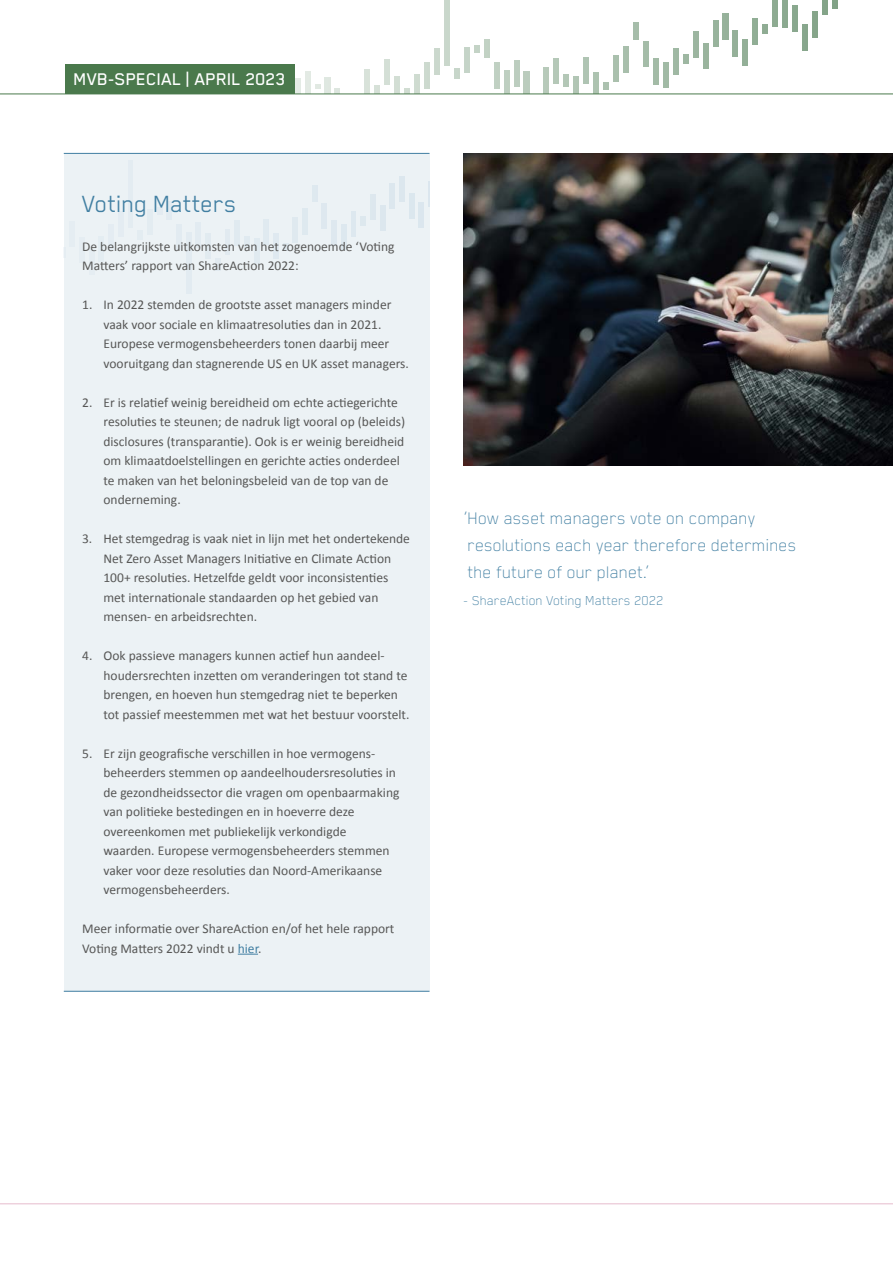
<style>
.page{position:relative;width:893px;height:1263px;background:#fff}
.page>*{position:absolute;margin:0;border:0;box-sizing:border-box;transform-origin:0 0}
.Kop{font:27px "Blender Pro";letter-spacing:-.01em;color:#417fa2}
.t1{font:100 19.5px/27px "Blender Pro";color:#417fa2}
.t2{font:500 19.5px "Blender Pro";color:#fff}
.Quote_-_naam{font:100 15px "Blender Pro";color:#417fa2}
.body{font:13.5px/19.5px "Calibri";color:#575756}
.s1{color:#417fa2}
</style>
<div class="page">
<hr style="left:0;top:1203px;width:893px;height:1px;background:#e6bbcd">
<div style="left:295px;top:79px;width:5px;height:15px;background:#e4ebe5"></div>
<div style="left:305px;top:72px;width:5px;height:22px;background:#e3eae4"></div>
<svg style="left:315px;top:85px;width:5px;height:4px"></svg>
<div style="left:325px;top:77px;width:5px;height:17px;background:#dfe8e1"></div>
<svg style="left:335px;top:88px;width:5px;height:6px"></svg>
<div style="left:365px;top:70px;width:5px;height:24px;background:#d8e2d9"></div>
<svg style="left:375px;top:86px;width:5px;height:8px"></svg>
<div style="left:385px;top:59px;width:5px;height:26px;background:#d4dfd6"></div>
<div style="left:395px;top:76px;width:5px;height:18px;background:#d2ded4"></div>
<svg style="left:405px;top:88px;width:5px;height:6px"></svg>
<div style="left:414px;top:74px;width:6px;height:20px;background:#cfdbd0"></div>
<div style="left:424px;top:63px;width:5px;height:26px;background:#cddacf"></div>
<div style="left:434px;top:49px;width:5px;height:26px;background:#cbd8cd"></div>
<div style="left:444px;top:0;width:5px;height:66px;background:#c9d7cb"></div>
<svg style="left:454px;top:68px;width:5px;height:10px"></svg>
<div style="left:464px;top:47px;width:5px;height:26px;background:#c5d4c8"></div>
<svg style="left:474px;top:46px;width:5px;height:6px"></svg>
<div style="left:484px;top:39px;width:5px;height:19px;background:#c2d2c4"></div>
<div style="left:494px;top:63px;width:5px;height:26px;background:#c0d0c2"></div>
<div style="left:504px;top:71px;width:5px;height:23px;background:#becfc1"></div>
<div style="left:514px;top:60px;width:5px;height:26px;background:#bccdbf"></div>
<div style="left:524px;top:72px;width:5px;height:22px;background:#baccbd"></div>
<div style="left:544px;top:68px;width:5px;height:26px;background:#b7c9b9"></div>
<div style="left:554px;top:58px;width:5px;height:26px;background:#b5c8b8"></div>
<svg style="left:564px;top:75px;width:5px;height:11px"></svg>
<div style="left:574px;top:76px;width:5px;height:18px;background:#b1c5b4"></div>
<div style="left:584px;top:57px;width:5px;height:26px;background:#afc4b3"></div>
<div style="left:594px;top:72px;width:5px;height:22px;background:#adc3b0"></div>
<svg style="left:604px;top:82px;width:5px;height:7px"></svg>
<div style="left:613px;top:55px;width:6px;height:26px;background:#aac0ad"></div>
<div style="left:623px;top:47px;width:5px;height:25px;background:#a8bfac"></div>
<div style="left:633px;top:22px;width:5px;height:17px;background:#a6bdaa"></div>
<div style="left:643px;top:41px;width:5px;height:26px;background:#a4bca8"></div>
<div style="left:653px;top:59px;width:5px;height:25px;background:#a3bba7"></div>
<div style="left:663px;top:62px;width:5px;height:26px;background:#a1baa5"></div>
<div style="left:673px;top:49px;width:5px;height:26px;background:#a0b9a4"></div>
<svg style="left:683px;top:54px;width:5px;height:10px"></svg>
<div style="left:693px;top:32px;width:5px;height:26px;background:#9cb5a0"></div>
<div style="left:703px;top:43px;width:5px;height:26px;background:#9ab49e"></div>
<div style="left:713px;top:20px;width:5px;height:26px;background:#98b39c"></div>
<div style="left:723px;top:13px;width:5px;height:26px;background:#96b19a"></div>
<div style="left:733px;top:31px;width:5px;height:26px;background:#95b099"></div>
<div style="left:743px;top:40px;width:5px;height:25px;background:#93af97"></div>
<div style="left:753px;top:19px;width:5px;height:25px;background:#91ae95"></div>
<svg style="left:763px;top:25px;width:5px;height:9px"></svg>
<div style="left:773px;top:1px;width:5px;height:26px;background:#8dab91"></div>
<div style="left:783px;top:0;width:5px;height:28px;background:#8ba990"></div>
<div style="left:793px;top:6px;width:5px;height:26px;background:#89a88e"></div>
<div style="left:802px;top:24px;width:6px;height:26px;background:#87a68c"></div>
<div style="left:812px;top:12px;width:5px;height:25px;background:#86a58a"></div>
<div style="left:822px;top:0;width:5px;height:15px;background:#84a489"></div>
<svg style="left:832px;top:0;width:5px;height:8px"></svg>
<div style="left:65px;top:64px;width:229px;height:30px;background:#4a794c"></div>
<hr style="left:0;top:94px;width:893px;height:1px;background:#4a794c">
<div style="left:64px;top:153px;width:365px;height:839px;background:#ecf2f5"></div>
<div style="left:70px;top:221px;width:5px;height:25px;background:#e5edf2"></div>
<div style="left:80px;top:238px;width:5px;height:25px;background:#e5edf2"></div>
<div style="left:89px;top:250px;width:5px;height:25px;background:#e5edf2"></div>
<div style="left:99px;top:236px;width:5px;height:25px;background:#e4edf2"></div>
<div style="left:109px;top:225px;width:5px;height:25px;background:#e4ecf2"></div>
<div style="left:118px;top:211px;width:5px;height:25px;background:#e4ecf2"></div>
<div style="left:128px;top:161px;width:5px;height:67px;background:#e3ecf1"></div>
<div style="left:147px;top:210px;width:5px;height:25px;background:#e3ecf1"></div>
<div style="left:167px;top:202px;width:5px;height:18px;background:#e2ebf1"></div>
<hr style="left:177px;top:225px;width:4px;height:25px;background:#e2ebf1">
<div style="left:186px;top:233px;width:5px;height:60px;background:#e2ebf1"></div>
<div style="left:196px;top:222px;width:5px;height:25px;background:#e2ebf1"></div>
<div style="left:206px;top:233px;width:5px;height:25px;background:#e1eaf0"></div>
<svg style="left:215px;top:258px;width:5px;height:12px"></svg>
<div style="left:225px;top:230px;width:5px;height:25px;background:#e1eaf0"></div>
<div style="left:235px;top:220px;width:5px;height:25px;background:#e0eaf0"></div>
<svg style="left:244px;top:237px;width:5px;height:11px"></svg>
<div style="left:254px;top:238px;width:5px;height:25px;background:#e0eaf0"></div>
<div style="left:264px;top:219px;width:5px;height:25px;background:#e0eaf0"></div>
<div style="left:273px;top:234px;width:5px;height:25px;background:#dfe9f0"></div>
<svg style="left:283px;top:244px;width:5px;height:6px"></svg>
<div style="left:293px;top:217px;width:5px;height:26px;background:#dfe9ef"></div>
<hr style="left:303px;top:209px;width:4px;height:25px;background:#dee9ef">
<div style="left:312px;top:185px;width:5px;height:17px;background:#dee9ef"></div>
<div style="left:322px;top:204px;width:5px;height:25px;background:#dee8ef"></div>
<div style="left:332px;top:221px;width:5px;height:25px;background:#dee8ef"></div>
<div style="left:341px;top:224px;width:5px;height:25px;background:#dde8ef"></div>
<div style="left:351px;top:211px;width:5px;height:25px;background:#dde8ef"></div>
<svg style="left:361px;top:216px;width:5px;height:10px"></svg>
<div style="left:370px;top:195px;width:5px;height:25px;background:#dde7ee"></div>
<div style="left:380px;top:206px;width:5px;height:25px;background:#dce7ee"></div>
<div style="left:390px;top:183px;width:5px;height:26px;background:#dce7ee"></div>
<div style="left:399px;top:177px;width:5px;height:25px;background:#dce7ee"></div>
<div style="left:409px;top:194px;width:5px;height:25px;background:#dbe7ee"></div>
<div style="left:419px;top:202px;width:5px;height:25px;background:#dbe6ee"></div>
<svg style="left:429px;top:182px;width:1px;height:25px"></svg>
<svg style="left:238px;top:954px;width:20px;height:1px"></svg>
<hr style="left:64px;top:153px;width:365px;height:1px;background:#417fa2">
<hr style="left:64px;top:991px;width:365px;height:1px;background:#417fa2">
<img style="left:463px;top:153px;width:430px;height:312px">
<h2 class="t2" style="left:74px;top:68px;width:213px">MVB-SPECIAL | APRIL 2023</h2>
<p class="Kop" style="left:82px;top:189px;width:156px">Voting Matters</p>
<p class="body" style="left:82px;top:236px;width:314px">De belangrijkste uitkomsten van het zogenoemde ‘Voting<br>Matters’ rapport van ShareAction 2022:</p>
<p class="body" style="left:82px;top:295px;width:311px">1. In 2022 stemden de grootste asset managers minder</p>
<p class="body" style="left:103px;top:314px;width:307px">vaak voor sociale en klimaatresoluties dan in 2021.<br>Europese vermogensbeheerders tonen daarbij meer vooruitgang dan stagnerende US en UK asset managers.</p>
<p class="body" style="left:82px;top:392px;width:317px">2. Er is relatief weinig bereidheid om echte actiegerichte</p>
<p class="body" style="left:103px;top:412px;width:303px">resoluties te steunen; de nadruk ligt vooral op (beleids) disclosures (transparantie). Ook is er weinig bereidheid om klimaatdoelstellingen en gerichte acties onderdeel te maken van het beloningsbeleid van de top van de onderneming.</p>
<p class="body" style="left:82px;top:529px;width:329px">3. Het stemgedrag is vaak niet in lijn met het ondertekende</p>
<p class="body" style="left:103px;top:548px;width:289px">Net Zero Asset Managers Initiative en Climate Action 100+ resoluties. Hetzelfde geldt voor inconsistenties met internationale standaarden op het gebied van mensen- en arbeidsrechten.</p>
<p class="body" style="left:82px;top:646px;width:304px">4. Ook passieve managers kunnen actief hun aandeel-</p>
<p class="body" style="left:103px;top:665px;width:308px">houdersrechten inzetten om veranderingen tot stand te brengen, en hoeven hun stemgedrag niet te beperken tot passief meestemmen met wat het bestuur voorstelt.</p>
<p class="body" style="left:82px;top:743px;width:295px">5. Er zijn geografische verschillen in hoe vermogens-</p>
<p class="body" style="left:103px;top:763px;width:297px">beheerders stemmen op aandeelhoudersresoluties in de gezondheidssector die vragen om openbaarmaking van politieke bestedingen en in hoeverre deze overeenkomen met publiekelijk verkondigde waarden. Europese vermogensbeheerders stemmen vaker voor deze resoluties dan Noord-Amerikaanse vermogensbeheerders.</p>
<p class="body" style="left:82px;top:919px;width:314px">Meer informatie over ShareAction en/of het hele rapport<br>Voting Matters 2022 vindt u <span class="s1">hier</span>.</p>
<p class="t1" style="left:463px;top:503px;width:335px">‘How asset managers vote on company resolutions each year therefore determines the future of our planet.’</p>
<p class="Quote_-_naam" style="left:463px;top:592px;width:202px">- ShareAction Voting Matters 2022</p>
</div>
